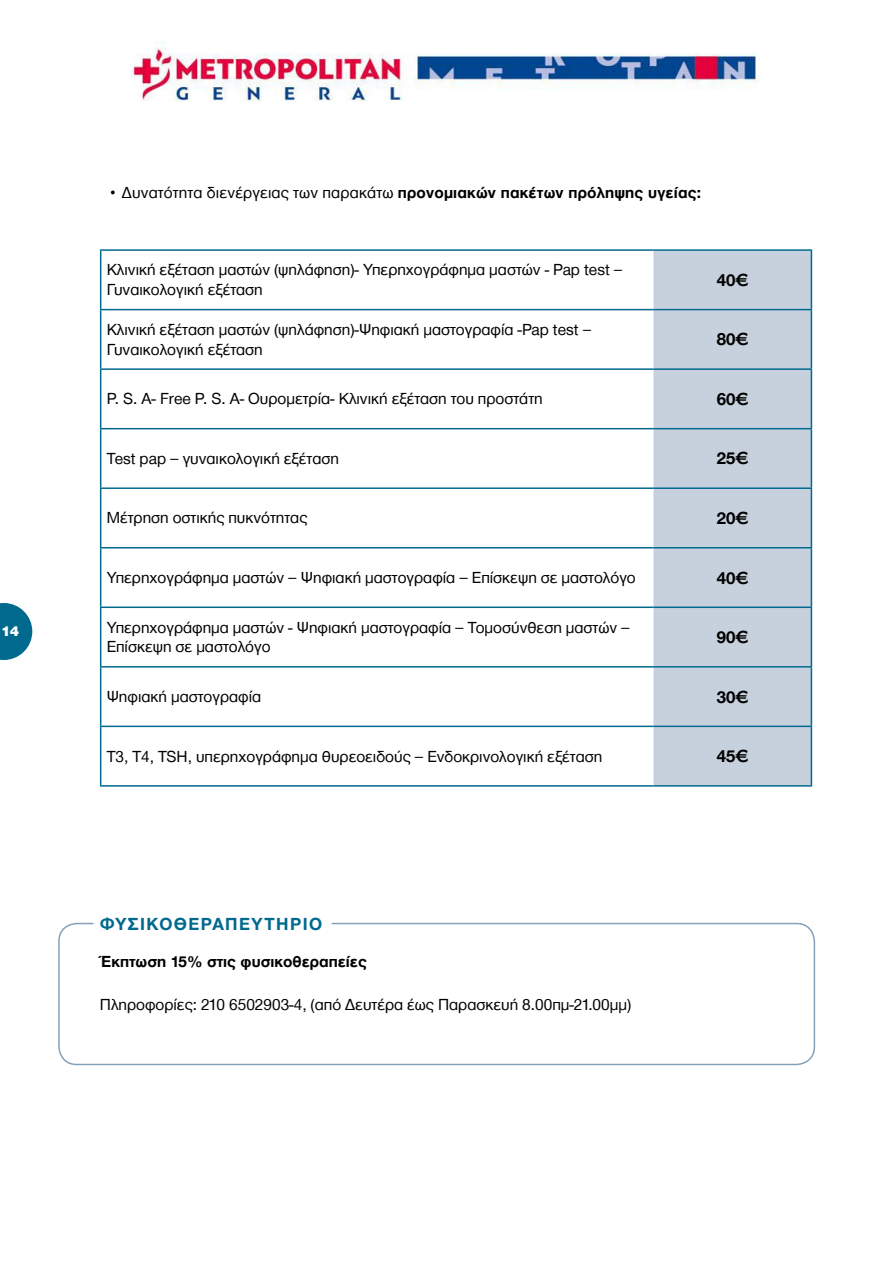
<style>
.page{position:relative;width:893px;height:1263px;background:#fff}
.page>*{position:absolute;margin:0;border:0;box-sizing:border-box;transform-origin:0 0}
.t1{font:700 18px "CF Helvetica";color:#000}
.t2{font:700 18px "CF Helvetica";letter-spacing:.08em;color:#00698e}
.t3{font:16.5px/19.8px "CF Helvetica";color:#000}
.t4{font:700 16.5px "CF Helvetica";color:#000}
.t5{font:900 15px "CF Helvetica";color:#fff}
.s1{font-weight:400}
</style>
<div class="page">
<svg style="left:0;top:603px;width:32px;height:57px"></svg>
<div style="left:58px;top:923px;width:757px;height:142px;border:2px solid #85a1ba;border-radius:18px"></div>
<img style="left:131px;top:41px;width:626px;height:61px">
<div style="left:653px;top:251px;width:158px;height:534px;background:#c7d1dd"></div>
<hr style="left:100px;top:249px;width:553px;height:2px;background:#00698e">
<hr style="left:100px;top:251px;width:1px;height:58px;background:#00698e">
<hr style="left:653px;top:249px;width:159px;height:2px;background:#00698e">
<hr style="left:811px;top:251px;width:1px;height:58px;background:#00698e">
<hr style="left:100px;top:309px;width:553px;height:1px;background:#00698e">
<hr style="left:100px;top:310px;width:1px;height:58px;background:#00698e">
<hr style="left:653px;top:309px;width:159px;height:1px;background:#00698e">
<hr style="left:811px;top:310px;width:1px;height:58px;background:#00698e">
<hr style="left:100px;top:368px;width:553px;height:2px;background:#00698e">
<hr style="left:100px;top:370px;width:1px;height:58px;background:#00698e">
<hr style="left:653px;top:368px;width:159px;height:2px;background:#00698e">
<hr style="left:811px;top:370px;width:1px;height:58px;background:#00698e">
<hr style="left:100px;top:428px;width:553px;height:1px;background:#00698e">
<hr style="left:100px;top:429px;width:1px;height:58px;background:#00698e">
<hr style="left:653px;top:428px;width:159px;height:1px;background:#00698e">
<hr style="left:811px;top:429px;width:1px;height:58px;background:#00698e">
<hr style="left:100px;top:487px;width:553px;height:2px;background:#00698e">
<hr style="left:100px;top:489px;width:1px;height:58px;background:#00698e">
<hr style="left:653px;top:487px;width:159px;height:2px;background:#00698e">
<hr style="left:811px;top:489px;width:1px;height:58px;background:#00698e">
<hr style="left:100px;top:547px;width:553px;height:1px;background:#00698e">
<hr style="left:100px;top:548px;width:1px;height:58px;background:#00698e">
<hr style="left:653px;top:547px;width:159px;height:1px;background:#00698e">
<hr style="left:811px;top:548px;width:1px;height:58px;background:#00698e">
<hr style="left:100px;top:606px;width:553px;height:2px;background:#00698e">
<hr style="left:100px;top:608px;width:1px;height:58px;background:#00698e">
<hr style="left:653px;top:606px;width:159px;height:2px;background:#00698e">
<hr style="left:811px;top:608px;width:1px;height:58px;background:#00698e">
<hr style="left:100px;top:666px;width:553px;height:1px;background:#00698e">
<hr style="left:100px;top:667px;width:1px;height:59px;background:#00698e">
<hr style="left:653px;top:666px;width:159px;height:1px;background:#00698e">
<hr style="left:811px;top:667px;width:1px;height:59px;background:#00698e">
<hr style="left:100px;top:726px;width:553px;height:1px;background:#00698e">
<hr style="left:100px;top:727px;width:1px;height:58px;background:#00698e">
<hr style="left:653px;top:726px;width:159px;height:1px;background:#00698e">
<hr style="left:811px;top:727px;width:1px;height:58px;background:#00698e">
<hr style="left:100px;top:785px;width:553px;height:2px;background:#00698e">
<hr style="left:653px;top:785px;width:159px;height:2px;background:#00698e">
<p class="t5" style="left:1px;top:622px;width:19px">14</p>
<p class="t4" style="left:108px;top:184px;width:594px">• <span class="s1">Δυνατότητα διενέργειας των παρακάτω</span> προνομιακών πακέτων πρόληψης υγείας:</p>
<p class="t3" style="left:107px;top:260px;width:517px">Κλινική εξέταση μαστών (ψηλάφηση)- Υπερηχογράφημα μαστών - Pap test –<br>Γυναικολογική εξέταση</p>
<p class="t1" style="left:717px;top:270px;width:33px">40€</p>
<p class="t3" style="left:107px;top:320px;width:486px">Κλινική εξέταση μαστών (ψηλάφηση)-Ψηφιακή μαστογραφία -Pap test –<br>Γυναικολογική εξέταση</p>
<p class="t1" style="left:717px;top:330px;width:33px">80€</p>
<p class="t3" style="left:107px;top:389px;width:437px">P. S. A- Free P. S. A- Ουρομετρία- Κλινική εξέταση του προστάτη</p>
<p class="t1" style="left:717px;top:389px;width:33px">60€</p>
<p class="t3" style="left:107px;top:449px;width:234px">Test pap – γυναικολογική εξέταση</p>
<p class="t1" style="left:717px;top:449px;width:33px">25€</p>
<p class="t3" style="left:107px;top:508px;width:202px">Μέτρηση οστικής πυκνότητας</p>
<p class="t1" style="left:717px;top:508px;width:33px">20€</p>
<p class="t3" style="left:107px;top:568px;width:531px">Υπερηχογράφημα μαστών – Ψηφιακή μαστογραφία – Επίσκεψη σε μαστολόγο</p>
<p class="t1" style="left:717px;top:568px;width:33px">40€</p>
<p class="t3" style="left:107px;top:617px;width:525px">Υπερηχογράφημα μαστών - Ψηφιακή μαστογραφία – Τομοσύνθεση μαστών –<br>Επίσκεψη σε μαστολόγο</p>
<p class="t1" style="left:717px;top:627px;width:33px">90€</p>
<p class="t3" style="left:107px;top:687px;width:156px">Ψηφιακή μαστογραφία</p>
<p class="t1" style="left:717px;top:687px;width:33px">30€</p>
<p class="t3" style="left:107px;top:746px;width:497px">Τ3, Τ4, TSH, υπερηχογράφημα θυρεοειδούς – Ενδοκρινολογική εξέταση</p>
<p class="t1" style="left:717px;top:747px;width:33px">45€</p>
<p class="t2" style="left:100px;top:915px;width:224px">Φυσικοθεραπευτήριο</p>
<p class="t4" style="left:100px;top:953px;width:268px">Έκπτωση 15% στις φυσικοθεραπείες</p>
<p class="t3" style="left:100px;top:995px;width:533px">Πληροφορίες: 210 6502903-4, (από Δευτέρα έως Παρασκευή 8.00πμ-21.00μμ)</p>
</div>
